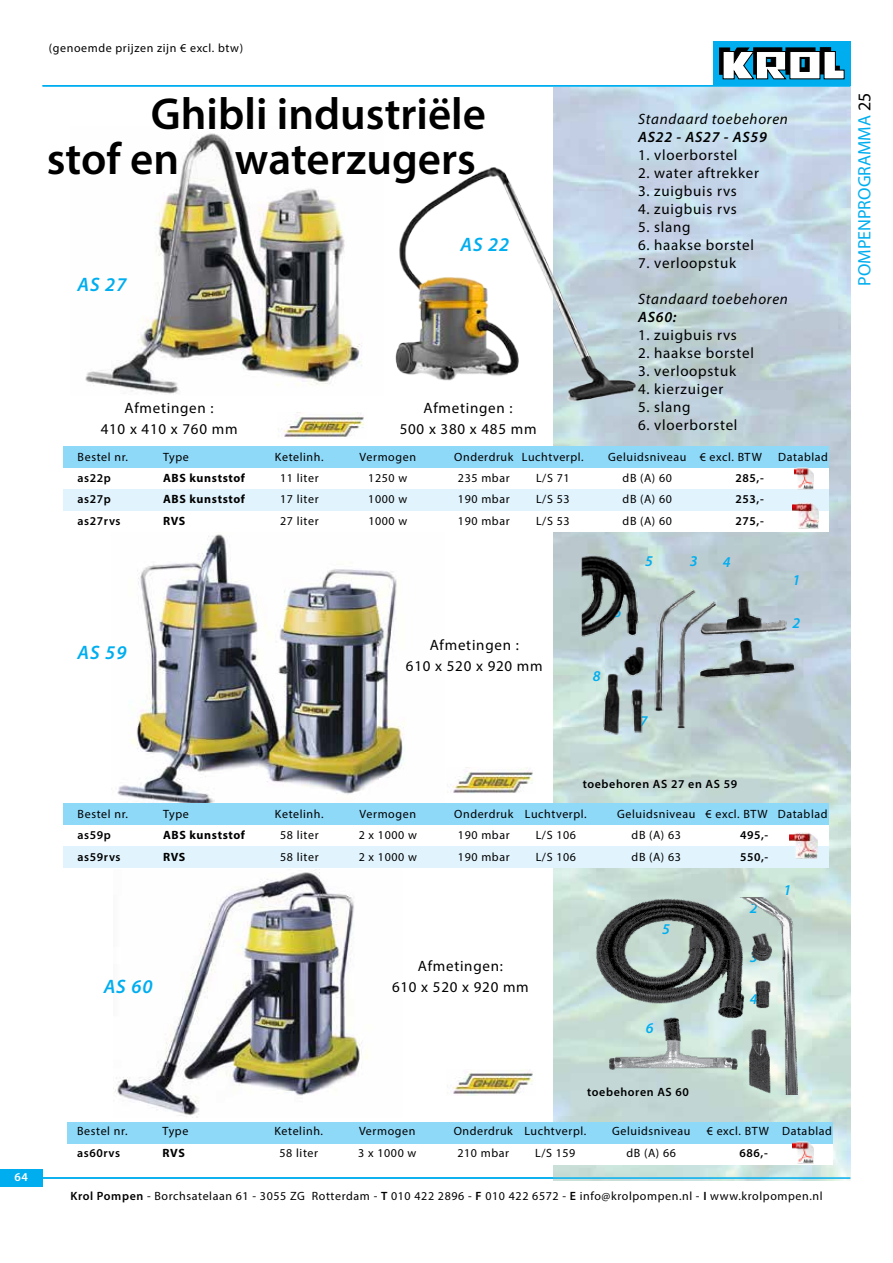
<style>
.page{position:relative;width:893px;height:1263px;background:#fff}
.page>*{position:absolute;margin:0;border:0;box-sizing:border-box;transform-origin:0 0}
.Koppen{font:600 45px "Myriad Pro";color:#000}
.onderschriften{font:italic 600 19.5px "Myriad Pro";letter-spacing:.05em;color:#00aeef}
.t1{font:18px "Myriad Pro";color:#00aeef}
.body{font:15px "Myriad Pro";letter-spacing:.05em;color:#000}
.body-2{font:italic 15px "Myriad Pro";letter-spacing:.05em;color:#000}
.body-3{font:italic 600 15px "Myriad Pro";letter-spacing:.05em;color:#000}
.afmetingen{font:italic 600 15px "Myriad Pro";color:#00aeef}
.balken_onderin{font:12px "Myriad Pro";letter-spacing:.05em;color:#000}
.t2{font:600 12px "Myriad Pro";letter-spacing:.05em;color:#000}
.t3{font:700 12px "Myriad Pro";letter-spacing:.05em;color:#000}
.t4{font:600 12px "Myriad Pro";color:#fff}
.s1{font-weight:600}
.s2{color:#000}
</style>
<div class="page">
<div style="left:713px;top:41px;width:137px;height:44px;background:#00aeef"></div>
<svg style="left:719px;top:47px;width:126px;height:32px"></svg>
<svg style="left:67px;top:1095px;width:486px;height:28px"></svg>
<img style="left:112px;top:534px;width:333px;height:270px">
<img style="left:113px;top:872px;width:290px;height:245px">
<img style="left:85px;top:133px;width:277px;height:261px">
<hr style="left:43px;top:85px;width:807px;height:2px;background:#00aeef">
<hr style="left:43px;top:1177px;width:807px;height:2px;background:#00aeef">
<div style="left:64px;top:846px;width:765px;height:21px;background:#e1f4fd"></div>
<div style="left:64px;top:489px;width:765px;height:21px;background:#e1f4fd"></div>
<div style="left:67px;top:1123px;width:766px;height:21px;background:#8ed8f8"></div>
<div style="left:64px;top:804px;width:765px;height:21px;background:#8ed8f8"></div>
<div style="left:64px;top:446px;width:765px;height:22px;background:#8ed8f8"></div>
<div style="left:0;top:1169px;width:43px;height:17px;background:#00aeef"></div>
<img style="left:278px;top:412px;width:86px;height:26px">
<img style="left:447px;top:768px;width:86px;height:26px">
<img style="left:447px;top:1069px;width:86px;height:26px">
<img style="left:582px;top:553px;width:225px;height:185px">
<img style="left:591px;top:898px;width:221px;height:197px">
<img style="left:395px;top:139px;width:260px;height:284px">
<img style="left:792px;top:1142px;width:22px;height:21px">
<img style="left:793px;top:503px;width:25px;height:25px">
<img style="left:790px;top:833px;width:27px;height:25px">
<img style="left:795px;top:468px;width:18px;height:21px">
<p class="balken_onderin" style="left:49px;top:40px;width:196px">(genoemde prijzen zijn € excl. btw)</p>
<p class="Koppen" style="left:151px;top:85px;width:337px">Ghibli industriële</p>
<p class="Koppen" style="left:47px;top:130px;width:430px">stof en waterzugers</p>
<p class="onderschriften" style="left:78px;top:272px;width:50px">AS 27</p>
<p class="body" style="left:125px;top:399px;width:91px">Afmetingen :</p>
<p class="body" style="left:101px;top:420px;width:138px">410 x 410 x 760 mm</p>
<p class="onderschriften" style="left:460px;top:232px;width:50px">AS 22</p>
<p class="body" style="left:424px;top:399px;width:91px">Afmetingen :</p>
<p class="body" style="left:400px;top:420px;width:138px">500 x 380 x 485 mm</p>
<p class="body-2" style="left:638px;top:109px;width:151px">Standaard toebehoren</p>
<p class="body-3" style="left:638px;top:127px;width:130px">AS22 - AS27 - AS59</p>
<p class="body" style="left:638px;top:145px;width:101px">1. vloerborstel</p>
<p class="body" style="left:638px;top:163px;width:123px">2. water aftrekker</p>
<p class="body" style="left:638px;top:181px;width:100px">3. zuigbuis rvs</p>
<p class="body" style="left:638px;top:199px;width:100px">4. zuigbuis rvs</p>
<p class="body" style="left:638px;top:217px;width:54px">5. slang</p>
<p class="body" style="left:638px;top:235px;width:117px">6. haakse borstel</p>
<p class="body" style="left:638px;top:253px;width:100px">7. verloopstuk</p>
<p class="body-2" style="left:638px;top:289px;width:151px">Standaard toebehoren</p>
<p class="body-3" style="left:638px;top:307px;width:40px">AS60:</p>
<p class="body" style="left:638px;top:325px;width:100px">1. zuigbuis rvs</p>
<p class="body" style="left:638px;top:343px;width:117px">2. haakse borstel</p>
<p class="body" style="left:638px;top:361px;width:100px">3. verloopstuk</p>
<p class="body" style="left:638px;top:379px;width:87px">4. kierzuiger</p>
<p class="body" style="left:638px;top:397px;width:54px">5. slang</p>
<p class="body" style="left:638px;top:415px;width:101px">6. vloerborstel</p>
<p class="balken_onderin" style="left:78px;top:449px;width:52px">Bestel nr.</p>
<p class="balken_onderin" style="left:163px;top:449px;width:27px">Type</p>
<p class="balken_onderin" style="left:275px;top:449px;width:50px">Ketelinh.</p>
<p class="balken_onderin" style="left:360px;top:449px;width:58px">Vermogen</p>
<p class="balken_onderin" style="left:454px;top:449px;width:131px">Onderdruk Luchtverpl.</p>
<p class="balken_onderin" style="left:608px;top:449px;width:155px">Geluidsniveau € excl. BTW</p>
<p class="balken_onderin" style="left:778px;top:449px;width:51px">Datablad</p>
<p class="t2" style="left:78px;top:470px;width:35px">as22p</p>
<p class="t3" style="left:163px;top:470px;width:83px">ABS kunststof</p>
<p class="balken_onderin" style="left:280px;top:471px;width:40px">11 liter</p>
<p class="balken_onderin" style="left:368px;top:471px;width:40px">1250 w</p>
<p class="balken_onderin" style="left:458px;top:471px;width:53px">235 mbar</p>
<p class="balken_onderin" style="left:536px;top:471px;width:35px">L/S 71</p>
<p class="balken_onderin" style="left:623px;top:471px;width:51px">dB (A) 60</p>
<p class="t2" style="left:735px;top:470px;width:30px">285,-</p>
<p class="t2" style="left:78px;top:492px;width:35px">as27p</p>
<p class="t3" style="left:163px;top:491px;width:83px">ABS kunststof</p>
<p class="balken_onderin" style="left:280px;top:492px;width:40px">17 liter</p>
<p class="balken_onderin" style="left:368px;top:492px;width:40px">1000 w</p>
<p class="balken_onderin" style="left:458px;top:492px;width:53px">190 mbar</p>
<p class="balken_onderin" style="left:536px;top:492px;width:35px">L/S 53</p>
<p class="balken_onderin" style="left:623px;top:492px;width:51px">dB (A) 60</p>
<p class="t2" style="left:735px;top:492px;width:30px">253,-</p>
<p class="t2" style="left:78px;top:513px;width:45px">as27rvs</p>
<p class="t3" style="left:163px;top:513px;width:24px">RVS</p>
<p class="balken_onderin" style="left:280px;top:513px;width:40px">27 liter</p>
<p class="balken_onderin" style="left:368px;top:513px;width:40px">1000 w</p>
<p class="balken_onderin" style="left:458px;top:513px;width:53px">190 mbar</p>
<p class="balken_onderin" style="left:536px;top:513px;width:35px">L/S 53</p>
<p class="balken_onderin" style="left:623px;top:513px;width:51px">dB (A) 60</p>
<p class="t2" style="left:735px;top:513px;width:30px">275,-</p>
<p class="onderschriften" style="left:78px;top:640px;width:50px">AS 59</p>
<p class="body" style="left:430px;top:636px;width:91px">Afmetingen :</p>
<p class="body" style="left:406px;top:657px;width:138px">610 x 520 x 920 mm</p>
<p class="afmetingen" style="left:613px;top:602px;width:9px">6</p>
<p class="afmetingen" style="left:645px;top:552px;width:9px">5</p>
<p class="afmetingen" style="left:690px;top:552px;width:9px">3</p>
<p class="afmetingen" style="left:723px;top:552px;width:9px">4</p>
<p class="afmetingen" style="left:593px;top:666px;width:9px">8</p>
<p class="afmetingen" style="left:640px;top:711px;width:9px">7</p>
<p class="t2" style="left:583px;top:777px;width:156px">toebehoren AS 27 en AS 59</p>
<p class="afmetingen" style="left:792px;top:571px;width:9px">1</p>
<p class="afmetingen" style="left:792px;top:613px;width:9px">2</p>
<p class="balken_onderin" style="left:78px;top:807px;width:52px">Bestel nr.</p>
<p class="balken_onderin" style="left:163px;top:807px;width:27px">Type</p>
<p class="balken_onderin" style="left:275px;top:807px;width:50px">Ketelinh.</p>
<p class="balken_onderin" style="left:360px;top:807px;width:58px">Vermogen</p>
<p class="balken_onderin" style="left:454px;top:807px;width:134px">Onderdruk Luchtverpl.</p>
<p class="balken_onderin" style="left:617px;top:807px;width:212px">Geluidsniveau € excl. BTW Datablad</p>
<p class="t2" style="left:78px;top:828px;width:35px">as59p</p>
<p class="t3" style="left:163px;top:827px;width:83px">ABS kunststof</p>
<p class="balken_onderin" style="left:280px;top:828px;width:40px">58 liter</p>
<p class="balken_onderin" style="left:359px;top:828px;width:60px">2 x 1000 w</p>
<p class="balken_onderin" style="left:458px;top:828px;width:53px">190 mbar</p>
<p class="balken_onderin" style="left:536px;top:828px;width:42px">L/S 106</p>
<p class="balken_onderin" style="left:632px;top:828px;width:51px">dB (A) 63</p>
<p class="t2" style="left:740px;top:828px;width:30px">495,-</p>
<p class="t2" style="left:78px;top:849px;width:45px">as59rvs</p>
<p class="t3" style="left:163px;top:849px;width:24px">RVS</p>
<p class="balken_onderin" style="left:280px;top:849px;width:40px">58 liter</p>
<p class="balken_onderin" style="left:359px;top:849px;width:60px">2 x 1000 w</p>
<p class="balken_onderin" style="left:458px;top:849px;width:53px">190 mbar</p>
<p class="balken_onderin" style="left:536px;top:849px;width:42px">L/S 106</p>
<p class="balken_onderin" style="left:632px;top:849px;width:51px">dB (A) 63</p>
<p class="t2" style="left:740px;top:849px;width:30px">550,-</p>
<p class="onderschriften" style="left:104px;top:974px;width:50px">AS 60</p>
<p class="body" style="left:418px;top:956px;width:87px">Afmetingen:</p>
<p class="body" style="left:392px;top:977px;width:138px">610 x 520 x 920 mm</p>
<p class="afmetingen" style="left:662px;top:920px;width:9px">5</p>
<p class="afmetingen" style="left:646px;top:1018px;width:9px">6</p>
<p class="afmetingen" style="left:750px;top:899px;width:9px">2</p>
<p class="afmetingen" style="left:750px;top:947px;width:9px">3</p>
<p class="afmetingen" style="left:750px;top:989px;width:9px">4</p>
<p class="afmetingen" style="left:783px;top:881px;width:9px">1</p>
<p class="t4" style="left:14px;top:1169px;width:15px">64</p>
<p class="t2" style="left:587px;top:1084px;width:103px">toebehoren AS 60</p>
<p class="balken_onderin" style="left:77px;top:1124px;width:52px">Bestel nr.</p>
<p class="balken_onderin" style="left:163px;top:1124px;width:27px">Type</p>
<p class="balken_onderin" style="left:274px;top:1124px;width:50px">Ketelinh.</p>
<p class="balken_onderin" style="left:359px;top:1124px;width:58px">Vermogen</p>
<p class="balken_onderin" style="left:454px;top:1124px;width:134px">Onderdruk Luchtverpl.</p>
<p class="balken_onderin" style="left:612px;top:1124px;width:80px">Geluidsniveau</p>
<p class="balken_onderin" style="left:707px;top:1124px;width:127px">€ excl. BTW Datablad</p>
<p class="t2" style="left:77px;top:1145px;width:45px">as60rvs</p>
<p class="t3" style="left:163px;top:1145px;width:24px">RVS</p>
<p class="balken_onderin" style="left:280px;top:1145px;width:40px">58 liter</p>
<p class="balken_onderin" style="left:358px;top:1145px;width:60px">3 x 1000 w</p>
<p class="balken_onderin" style="left:457px;top:1145px;width:53px">210 mbar</p>
<p class="balken_onderin" style="left:535px;top:1145px;width:42px">L/S 159</p>
<p class="balken_onderin" style="left:627px;top:1145px;width:51px">dB (A) 66</p>
<p class="t2" style="left:739px;top:1145px;width:30px">686,-</p>
<p class="balken_onderin" style="left:70px;top:1188px;width:754px"><span class="s1">Krol Pompen</span> - Borchsatelaan 61 - 3055 ZG Rotterdam - <span class="s1">T</span> 010 422 2896 - <span class="s1">F</span> 010 422 6572 - <span class="s1">E</span> info@krolpompen.nl - <span class="s1">I</span> www.krolpompen.nl</p>
<h3 class="t1" style="left:853px;top:286px;width:194px;rotate:-90deg">POMPENPROGRAMMA <span class="s2">25</span></h3>
</div>
